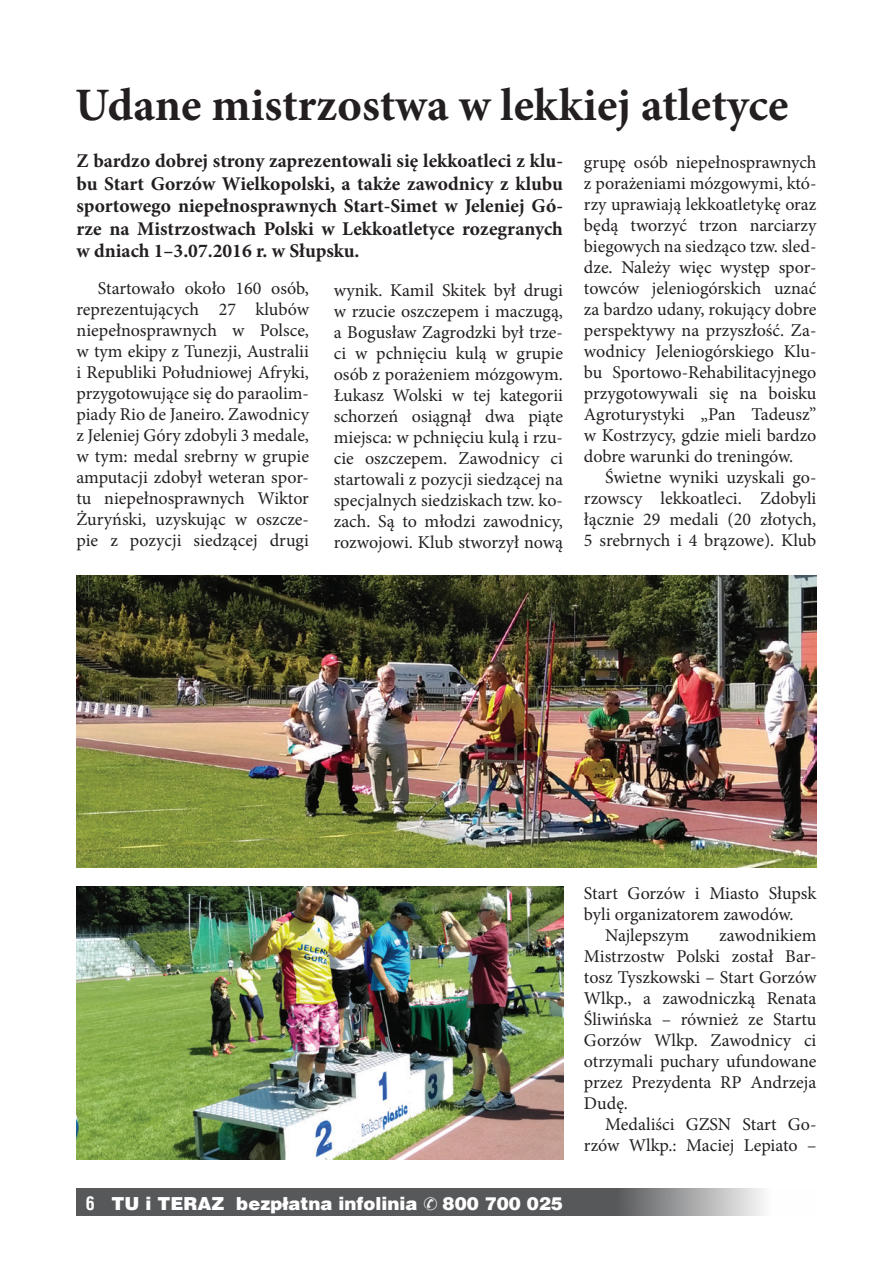
<style>
.page{position:relative;width:893px;height:1263px;background:#fff}
.page>*{position:absolute;margin:0;border:0;box-sizing:border-box;transform-origin:0 0}
.t1{font:700 46.5px "Minion Pro";color:#231f20}
.t2{font:700 19.5px/22.5px "Minion Pro";color:#231f20;text-align:justify}
.t3{font:18px/21px "Minion Pro";color:#231f20;text-align:justify}
.t4{font:900 18px "Switzerland";color:#fff}
.s1{font-family:"Switzerland Condensed";font-weight:700}
</style>
<div class="page">
<svg style="left:77px;top:1188px;width:687px;height:28px;background:#68696a"></svg>
<img style="left:77px;top:576px;width:740px;height:291px">
<img style="left:77px;top:887px;width:486px;height:272px">
<svg style="left:424px;top:1197px;width:13px;height:13px"></svg>
<h1 class="t1" style="left:75px;top:73px;width:715px">Udane mistrzostwa w lekkiej atletyce</h1>
<p class="t2" style="left:77px;top:150px;width:488px">Z bardzo dobrej strony zaprezentowali się lekkoatleci z klu&shy;bu Start Gorzów Wielkopolski, a także zawodnicy z klubu sportowego niepełnosprawnych Start-Simet w Jeleniej Gó&shy;rze na Mistrzostwach Polski w Lekkoatletyce rozegranych w dniach 1–3.07.2016 r. w Słupsku.</p>
<p class="t3" style="left:584px;top:152px;width:234px">grupę osób niepełnosprawnych z porażeniami mózgowymi, któ&shy;rzy uprawiają lekkoatletykę oraz będą tworzyć trzon narciarzy biegowych na siedząco tzw. sled&shy;dze. Należy więc występ spor&shy;towców jeleniogórskich uznać za bardzo udany, rokujący dobre perspektywy na przyszłość. Za&shy;wodnicy Jeleniogórskiego Klu&shy;bu Sportowo-Rehabilitacyjnego przygotowywali się na boisku Agroturystyki „Pan Tadeusz” w Kostrzycy, gdzie mieli bardzo dobre warunki do treningów.</p>
<p class="t3" style="left:584px;top:467px;width:234px;text-indent:21px">Świetne wyniki uzyskali go&shy;rzowscy lekkoatleci. Zdobyli łącznie 29 medali (20 złotych, 5 srebrnych i 4 brązowe). Klub</p>
<p class="t3" style="left:77px;top:278px;width:234px;text-indent:21px">Startowało około 160 osób, reprezentujących 27 klubów niepełnosprawnych w Polsce, w tym ekipy z Tunezji, Australii i Republiki Południowej Afryki, przygotowujące się do paraolim&shy;piady Rio de Janeiro. Zawodnicy z Jeleniej Góry zdobyli 3 medale, w tym: medal srebrny w grupie amputacji zdobył weteran spor&shy;tu niepełnosprawnych Wiktor Żuryński, uzyskując w oszcze&shy;pie z pozycji siedzącej drugi</p>
<p class="t3" style="left:334px;top:280px;width:231px">wynik. Kamil Skitek był drugi w rzucie oszczepem i maczugą, a Bogusław Zagrodzki był trze&shy;ci w pchnięciu kulą w grupie osób z porażeniem mózgowym.<br>Łukasz Wolski w tej kategorii schorzeń osiągnął dwa piąte miejsca: w pchnięciu kulą i rzu&shy;cie oszczepem. Zawodnicy ci startowali z pozycji siedzącej na specjalnych siedziskach tzw. ko&shy;zach. Są to młodzi zawodnicy, rozwojowi. Klub stworzył nową</p>
<p class="t4" style="left:86px;top:1193px;width:333px"><span class="s1">6</span> TU i TERAZ bezpłatna infolinia</p>
<p class="t4" style="left:443px;top:1193px;width:122px">800 700 025</p>
<p class="t3" style="left:584px;top:882px;width:234px">Start Gorzów i Miasto Słupsk</p>
<p class="t3" style="left:584px;top:904px;width:211px">byli organizatorem zawodów.</p>
<p class="t3" style="left:605px;top:925px;width:85px">Najlepszym</p>
<p class="t3" style="left:584px;top:925px;width:234px;text-indent:135px">zawodnikiem Mistrzostw Polski został Bar&shy;tosz Tyszkowski – Start Gorzów Wlkp., a zawodniczką Renata Śliwińska – również ze Startu Gorzów Wlkp. Zawodnicy ci otrzymali puchary ufundowane przez Prezydenta RP Andrzeja Dudę.</p>
<p class="t3" style="left:584px;top:1114px;width:234px;text-align:right">Medaliści GZSN Start Go&shy;rzów Wlkp.: Maciej Lepiato –</p>
</div>
